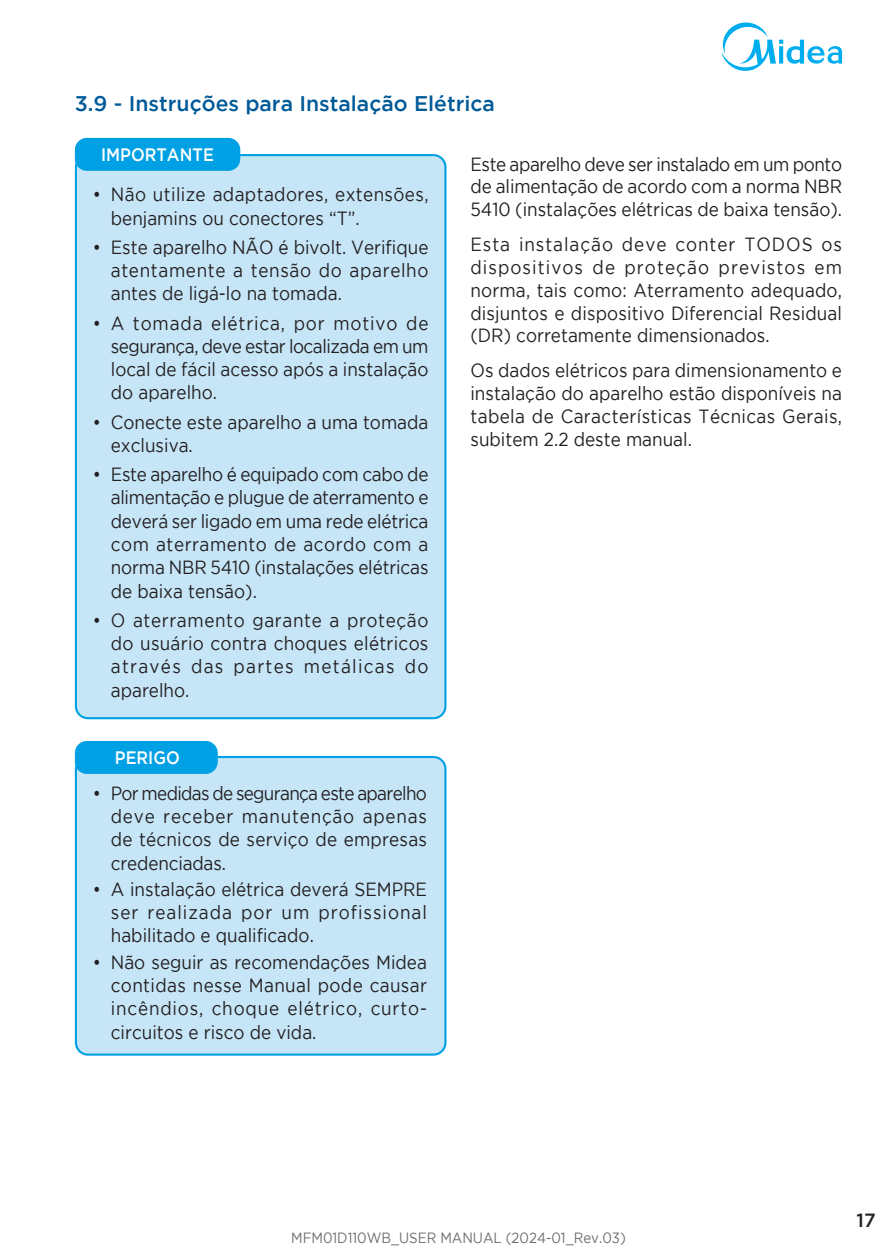
<style>
.page{position:relative;width:893px;height:1259px;background:#fff}
.page>*{position:absolute;margin:0;border:0;box-sizing:border-box;transform-origin:0 0}
.t1{font:500 21px "Gotham";color:#015a98}
.t2{font:18.9px/23.4px "Gotham";color:#231f20;text-align:justify;scale:.9 1}
.t3{font:18.9px/23.4px "Gotham";letter-spacing:.02em;color:#231f20;scale:.9 1}
.t4{font:500 18.9px "Gotham";color:#231f20}
.t5{font:500 18px "Gotham";color:#fff;scale:.9 1}
.t6{font:14.7px "Gotham";color:#6c6d70;scale:.9 1}
</style>
<div class="page">
<svg style="left:721px;top:22px;width:121px;height:49px"></svg>
<div style="left:76px;top:757px;width:369px;height:297px;background:#c6e6f8;border-radius:12px"></div>
<div style="left:75px;top:756px;width:371px;height:299px;border:2px solid #00a1e4;border-radius:12px"></div>
<div style="left:75px;top:741px;width:143px;height:33px;background:#00a1e4;border-radius:12px"></div>
<div style="left:76px;top:155px;width:369px;height:563px;background:#c6e6f8;border-radius:12px"></div>
<div style="left:75px;top:154px;width:371px;height:565px;border:2px solid #00a1e4;border-radius:12px"></div>
<div style="left:75px;top:138px;width:165px;height:33px;background:#00a1e4;border-radius:12px"></div>
<p class="t1" style="left:75px;top:96px;width:422px">3.9 - Instruções para Instalação Elétrica</p>
<p class="t5" style="left:101px;top:148px;width:127px">IMPORTANTE</p>
<p class="t3" style="left:111px;top:184px;width:354px;text-indent:-18px">• Não utilize adaptadores, extensões, benjamins ou conectores “T”.</p>
<p class="t2" style="left:111px;top:237px;width:354px;text-indent:-18px">• Este aparelho NÃO é bivolt. Verifique atentamente a tensão do aparelho antes de ligá-lo na tomada.</p>
<p class="t2" style="left:111px;top:312px;width:354px;text-indent:-18px">• A tomada elétrica, por motivo de segurança, deve estar localizada em um local de fácil acesso após a instalação do aparelho.</p>
<p class="t2" style="left:111px;top:411px;width:354px;text-indent:-18px">• Conecte este aparelho a uma tomada exclusiva.</p>
<p class="t2" style="left:111px;top:464px;width:354px;text-indent:-18px">• Este aparelho é equipado com cabo de alimentação e plugue de aterramento e deverá ser ligado em uma rede elétrica com aterramento de acordo com a norma NBR 5410 (instalações elétricas de baixa tensão).</p>
<p class="t2" style="left:111px;top:609px;width:354px;text-indent:-18px">• O aterramento garante a proteção do usuário contra choques elétricos através das partes metálicas do aparelho.</p>
<p class="t5" style="left:115px;top:751px;width:74px">PERIGO</p>
<p class="t2" style="left:111px;top:783px;width:353px;text-indent:-18px">• Por medidas de segurança este aparelho deve receber manutenção apenas de técnicos de serviço de empresas credenciadas.</p>
<p class="t2" style="left:111px;top:879px;width:353px;text-indent:-18px">• A instalação elétrica deverá SEMPRE ser realizada por um profissional habilitado e qualificado.</p>
<p class="t2" style="left:111px;top:951px;width:353px;text-indent:-18px">• Não seguir as recomendações Midea contidas nesse Manual pode causar incêndios, choque elétrico, curto&shy;circuitos e risco de vida.</p>
<p class="t2" style="left:470px;top:154px;width:414px">Este aparelho deve ser instalado em um ponto de alimentação de acordo com a norma NBR 5410 (instalações elétricas de baixa tensão).</p>
<p class="t2" style="left:470px;top:234px;width:414px">Esta instalação deve conter TODOS os dispositivos de proteção previstos em norma, tais como: Aterramento adequado, disjuntos e dispositivo Diferencial Residual (DR) corretamente dimensionados.</p>
<p class="t2" style="left:470px;top:360px;width:414px">Os dados elétricos para dimensionamento e instalação do aparelho estão disponíveis na tabela de Características Técnicas Gerais, subitem 2.2 deste manual.</p>
<p class="t6" style="left:291px;top:1232px;width:373px">MFM01D110WB_USER MANUAL (2024-01_Rev.03)</p>
<p class="t4" style="left:856px;top:1213px;width:21px">17</p>
</div>
